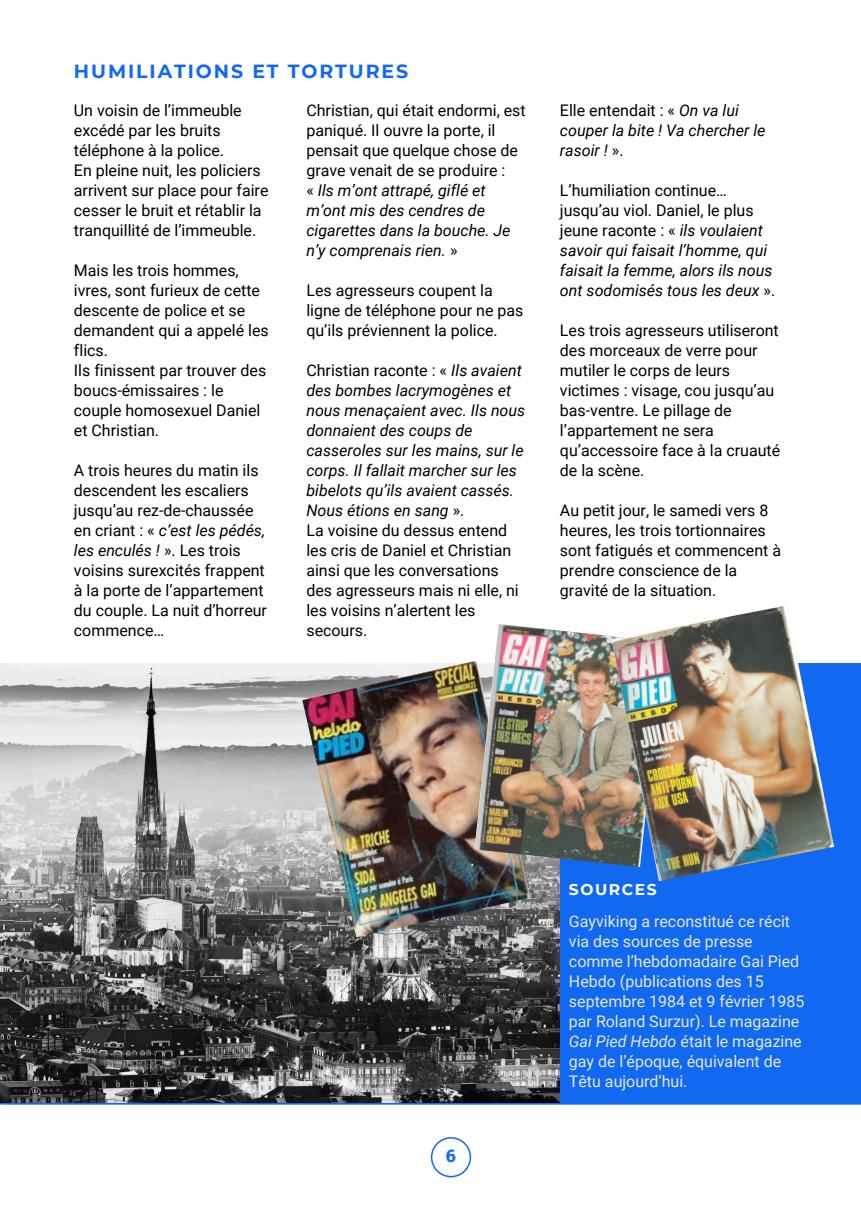
<style>
.page{position:relative;width:861px;height:1214px;background:#fff}
.page>*{position:absolute;margin:0;border:0;box-sizing:border-box;transform-origin:0 0}
.t1{font:700 19px "Montserrat";letter-spacing:.1em;color:#1169f1}
.t2{font:700 18px "Fira Sans";color:#1169f1}
.t3{font:16px/20px "Roboto";color:#000}
.t4{font:italic 16px/20px "Roboto";color:#000}
.t5{font:16px/20px "Roboto";color:#e8e8e8}
.t6{font:700 15.6px "Montserrat";letter-spacing:.1em;color:#fff}
.s1{font-style:italic}
.s2{font-style:normal}
</style>
<div class="page">
<div style="left:0;top:663px;width:861px;height:441px;background:#1169f1"></div>
<svg style="left:431px;top:1137px;width:40px;height:40px"></svg>
<img style="left:0;top:663px;width:560px;height:439px">
<img style="left:302px;top:661px;width:228px;height:276px">
<img style="left:474px;top:624px;width:138px;height:243px">
<img style="left:612px;top:606px;width:222px;height:275px">
<p class="t1" style="left:74px;top:59px;width:336px">HUMILIATIONS ET TORTURES</p>
<p class="t3" style="left:74px;top:100px;width:169px">Un voisin de l’immeuble excédé par les bruits téléphone à la police.</p>
<p class="t3" style="left:74px;top:160px;width:196px">En pleine nuit, les policiers arrivent sur place pour faire cesser le bruit et rétablir la tranquillité de l’immeuble.</p>
<p class="t3" style="left:74px;top:260px;width:196px">Mais les trois hommes, ivres, sont furieux de cette descente de police et se demandent qui a appelé les flics.</p>
<p class="t3" style="left:74px;top:360px;width:194px">Ils finissent par trouver des boucs-émissaires : le couple homosexuel Daniel et Christian.</p>
<p class="t3" style="left:74px;top:460px;width:195px">A trois heures du matin ils descendent les escaliers jusqu’au rez-de-chaussée en criant : « <span class="s1">c’est les pédés, les enculés !</span> ». Les trois voisins surexcités frappent à la porte de l’appartement du couple. La nuit d’horreur commence…</p>
<p class="t3" style="left:306px;top:100px;width:221px">Christian, qui était endormi, est paniqué. Il ouvre la porte, il pensait que quelque chose de grave venait de se produire :</p>
<p class="t4" style="left:306px;top:180px;width:206px"><span class="s2">«</span> Ils m’ont attrapé, giflé et m’ont mis des cendres de cigarettes dans la bouche. Je n’y comprenais rien. <span class="s2">»</span></p>
<p class="t3" style="left:306px;top:280px;width:218px">Les agresseurs coupent la ligne de téléphone pour ne pas qu’ils préviennent la police.</p>
<p class="t4" style="left:306px;top:360px;width:220px"><span class="s2">Christian raconte : «</span> Ils avaient des bombes lacrymogènes et nous menaçaient avec. Ils nous donnaient des coups de casseroles sur les mains, sur le corps. Il fallait marcher sur les bibelots qu’ils avaient cassés.<br>Nous étions en sang <span class="s2">».</span></p>
<p class="t3" style="left:306px;top:520px;width:214px">La voisine du dessus entend les cris de Daniel et Christian ainsi que les conversations des agresseurs mais ni elle, ni les voisins n’alertent les secours.</p>
<p class="t4" style="left:560px;top:100px;width:207px"><span class="s2">Elle entendait : «</span> On va lui couper la bite ! Va chercher le rasoir ! <span class="s2">».</span></p>
<h2 class="t4" style="left:560px;top:180px;width:217px"><span class="s2">L’humiliation continue… jusqu’au viol. Daniel, le plus jeune raconte : «</span> ils voulaient savoir qui faisait l’homme, qui faisait la femme, alors ils nous ont sodomisés tous les deux <span class="s2">».</span></h2>
<p class="t3" style="left:560px;top:320px;width:222px">Les trois agresseurs utiliseront des morceaux de verre pour mutiler le corps de leurs victimes : visage, cou jusqu’au bas-ventre. Le pillage de l’appartement ne sera qu’accessoire face à la cruauté de la scène.</p>
<p class="t3" style="left:560px;top:500px;width:223px">Au petit jour, le samedi vers 8 heures, les trois tortionnaires sont fatigués et commencent à prendre conscience de la gravité de la situation.</p>
<p class="t2" style="left:446px;top:1144px;width:12px">6</p>
<p class="t6" style="left:569px;top:879px;width:89px">SOURCES</p>
<p class="t5" style="left:569px;top:911px;width:237px">Gayviking a reconstitué ce récit via des sources de presse comme l’hebdomadaire Gai Pied<br>Hebdo (publications des 15 septembre 1984 et 9 février 1985 par Roland Surzur). Le magazine<br><span class="s1">Gai Pied Hebdo</span> était le magazine gay de l’époque, équivalent de<br>Têtu aujourd’hui.</p>
</div>
